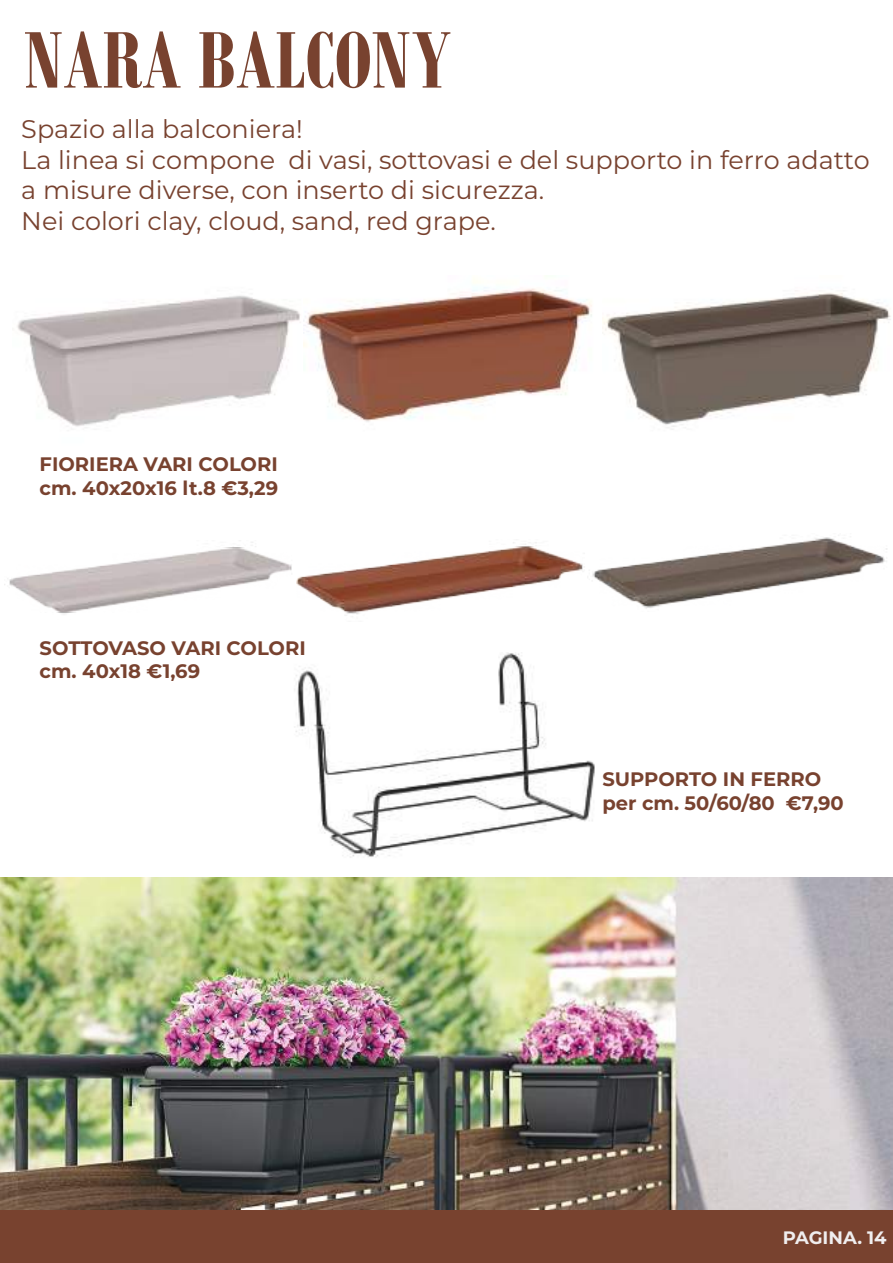
<style>
.page{position:relative;width:893px;height:1263px;background:#fff}
.page>*{position:absolute;margin:0;border:0;box-sizing:border-box;transform-origin:0 0}
.t1{font:700 87px "Bodoni MT Condensed";color:#78422f}
.t2{font:25.5px/30.6px "Montserrat";color:#78422f}
.t3{font:700 19.5px/23.4px "Montserrat";color:#78422f}
.t4{font:700 18px "Montserrat";color:#f0eeef}
</style>
<div class="page">
<div style="left:0;top:1210px;width:893px;height:53px;background:#78422f"></div>
<img style="left:17px;top:280px;width:575px;height:147px">
<img style="left:602px;top:290px;width:289px;height:140px">
<img style="left:294px;top:653px;width:301px;height:205px">
<img style="left:4px;top:542px;width:288px;height:72px">
<img style="left:296px;top:542px;width:289px;height:74px">
<img style="left:592px;top:535px;width:295px;height:74px">
<img style="left:0;top:877px;width:893px;height:333px">
<h1 class="t1" style="left:24px;top:8px;width:428px">NARA BALCONY</h1>
<p class="t2" style="left:21px;top:113px;width:850px">Spazio alla balconiera!<br>La linea si compone di vasi, sottovasi e del supporto in ferro adatto a misure diverse, con inserto di sicurezza.<br>Nei colori clay, cloud, sand, red grape.</p>
<p class="t3" style="left:40px;top:452px;width:240px">FIORIERA VARI COLORI cm. 40x20x16 lt.8 €3,29</p>
<p class="t3" style="left:40px;top:635px;width:268px">SOTTOVASO VARI COLORI cm. 40x18 €1,69</p>
<p class="t3" style="left:602px;top:767px;width:243px">SUPPORTO IN FERRO per cm. 50/60/80 €7,90</p>
<p class="t4" style="left:783px;top:1225px;width:105px">PAGINA. 14</p>
</div>
